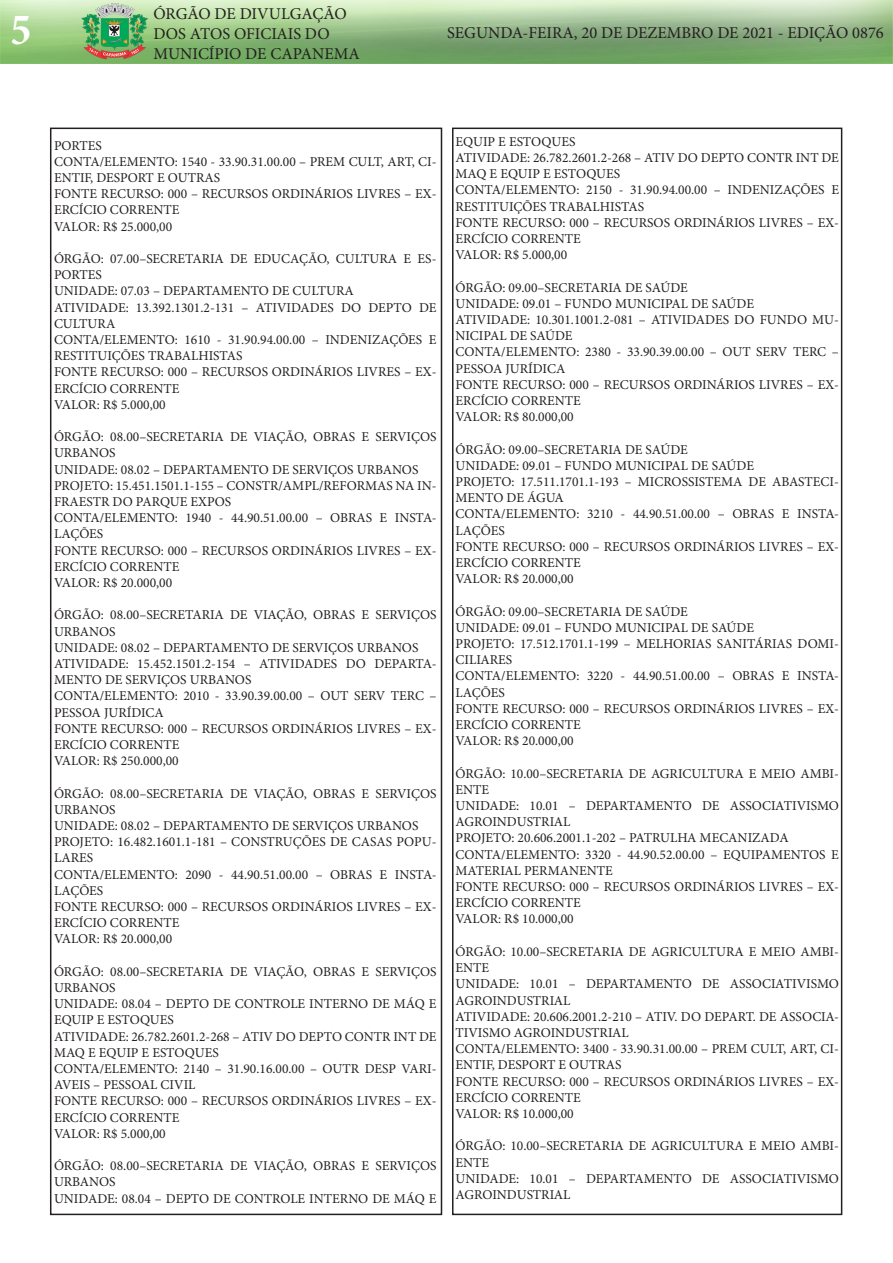
<style>
.page{position:relative;width:893px;height:1263px;background:#fff}
.page>*{position:absolute;margin:0;border:0;box-sizing:border-box;transform-origin:0 0}
.t1{font:700 condensed 45px "Minion Pro";color:#fff}
.t2{font:16.5px/19.8px "Minion Pro";color:#231f20}
.t3{font:13.5px/16.2px "Minion Pro";color:#231f20}
</style>
<div class="page">
<div style="left:50px;top:128px;width:392px;height:1087px;border:2px solid #231f20"></div>
<img style="left:0;top:0;width:893px;height:64px">
<div style="left:452px;top:128px;width:390px;height:1087px;border:2px solid #231f20"></div>
<h1 class="t1" style="left:11px;top:-1px;width:22px">5</h1>
<p class="t2" style="left:153px;top:4px;width:208px">ÓRGÃO DE DIVULGAÇÃO<br>DOS ATOS OFICIAIS DO<br>MUNICÍPIO DE CAPANEMA</p>
<p class="t2" style="left:447px;top:23px;width:438px">SEGUNDA-FEIRA, 20 DE DEZEMBRO DE 2021 - EDIÇÃO 0876</p>
<p class="t3" style="left:54px;top:137px;width:49px">PORTES</p>
<p class="t3" style="left:54px;top:153px;width:384px">CONTA/ELEMENTO: 1540 - 33.90.31.00.00 – PREM CULT, ART, CI-<br>ENTIF, DESPORT E OUTRAS</p>
<p class="t3" style="left:54px;top:186px;width:384px">FONTE RECURSO: 000 – RECURSOS ORDINÁRIOS LIVRES – EX-<br>ERCÍCIO CORRENTE</p>
<p class="t3" style="left:54px;top:218px;width:120px">VALOR: R$ 25.000,00</p>
<p class="t3" style="left:54px;top:251px;width:384px">ÓRGÃO: 07.00–SECRETARIA DE EDUCAÇÃO, CULTURA E ES-<br>PORTES</p>
<p class="t3" style="left:54px;top:283px;width:301px">UNIDADE: 07.03 – DEPARTAMENTO DE CULTURA</p>
<p class="t3" style="left:54px;top:299px;width:384px">ATIVIDADE: 13.392.1301.2-131 – ATIVIDADES DO DEPTO DE<br>CULTURA</p>
<p class="t3" style="left:54px;top:332px;width:384px">CONTA/ELEMENTO: 1610 - 31.90.94.00.00 – INDENIZAÇÕES E<br>RESTITUIÇÕES TRABALHISTAS</p>
<p class="t3" style="left:54px;top:364px;width:384px">FONTE RECURSO: 000 – RECURSOS ORDINÁRIOS LIVRES – EX-<br>ERCÍCIO CORRENTE</p>
<p class="t3" style="left:54px;top:396px;width:113px">VALOR: R$ 5.000,00</p>
<p class="t3" style="left:54px;top:429px;width:384px">ÓRGÃO: 08.00–SECRETARIA DE VIAÇÃO, OBRAS E SERVIÇOS<br>URBANOS</p>
<p class="t3" style="left:54px;top:461px;width:366px">UNIDADE: 08.02 – DEPARTAMENTO DE SERVIÇOS URBANOS</p>
<p class="t3" style="left:54px;top:477px;width:384px">PROJETO: 15.451.1501.1-155 – CONSTR/AMPL/REFORMAS NA IN-<br>FRAESTR DO PARQUE EXPOS</p>
<p class="t3" style="left:54px;top:510px;width:384px">CONTA/ELEMENTO: 1940 - 44.90.51.00.00 – OBRAS E INSTA-<br>LAÇÕES</p>
<p class="t3" style="left:54px;top:542px;width:384px">FONTE RECURSO: 000 – RECURSOS ORDINÁRIOS LIVRES – EX-<br>ERCÍCIO CORRENTE</p>
<p class="t3" style="left:54px;top:575px;width:120px">VALOR: R$ 20.000,00</p>
<p class="t3" style="left:54px;top:607px;width:384px">ÓRGÃO: 08.00–SECRETARIA DE VIAÇÃO, OBRAS E SERVIÇOS<br>URBANOS</p>
<p class="t3" style="left:54px;top:639px;width:366px">UNIDADE: 08.02 – DEPARTAMENTO DE SERVIÇOS URBANOS</p>
<p class="t3" style="left:54px;top:656px;width:384px">ATIVIDADE: 15.452.1501.2-154 – ATIVIDADES DO DEPARTA-<br>MENTO DE SERVIÇOS URBANOS</p>
<p class="t3" style="left:54px;top:688px;width:384px">CONTA/ELEMENTO: 2010 - 33.90.39.00.00 – OUT SERV TERC –<br>PESSOA JURÍDICA</p>
<p class="t3" style="left:54px;top:720px;width:384px">FONTE RECURSO: 000 – RECURSOS ORDINÁRIOS LIVRES – EX-<br>ERCÍCIO CORRENTE</p>
<p class="t3" style="left:54px;top:753px;width:126px">VALOR: R$ 250.000,00</p>
<p class="t3" style="left:54px;top:785px;width:384px">ÓRGÃO: 08.00–SECRETARIA DE VIAÇÃO, OBRAS E SERVIÇOS<br>URBANOS</p>
<p class="t3" style="left:54px;top:818px;width:366px">UNIDADE: 08.02 – DEPARTAMENTO DE SERVIÇOS URBANOS</p>
<p class="t3" style="left:54px;top:834px;width:384px">PROJETO: 16.482.1601.1-181 – CONSTRUÇÕES DE CASAS POPU-<br>LARES</p>
<p class="t3" style="left:54px;top:866px;width:384px">CONTA/ELEMENTO: 2090 - 44.90.51.00.00 – OBRAS E INSTA-<br>LAÇÕES</p>
<p class="t3" style="left:54px;top:899px;width:384px">FONTE RECURSO: 000 – RECURSOS ORDINÁRIOS LIVRES – EX-<br>ERCÍCIO CORRENTE</p>
<p class="t3" style="left:54px;top:931px;width:120px">VALOR: R$ 20.000,00</p>
<p class="t3" style="left:54px;top:963px;width:384px">ÓRGÃO: 08.00–SECRETARIA DE VIAÇÃO, OBRAS E SERVIÇOS<br>URBANOS</p>
<p class="t3" style="left:54px;top:996px;width:384px">UNIDADE: 08.04 – DEPTO DE CONTROLE INTERNO DE MÁQ E<br>EQUIP E ESTOQUES</p>
<p class="t3" style="left:54px;top:1028px;width:384px">ATIVIDADE: 26.782.2601.2-268 – ATIV DO DEPTO CONTR INT DE<br>MAQ E EQUIP E ESTOQUES</p>
<p class="t3" style="left:54px;top:1061px;width:384px">CONTA/ELEMENTO: 2140 – 31.90.16.00.00 – OUTR DESP VARI-<br>AVEIS – PESSOAL CIVIL</p>
<p class="t3" style="left:54px;top:1093px;width:384px">FONTE RECURSO: 000 – RECURSOS ORDINÁRIOS LIVRES – EX-<br>ERCÍCIO CORRENTE</p>
<p class="t3" style="left:54px;top:1125px;width:113px">VALOR: R$ 5.000,00</p>
<p class="t3" style="left:54px;top:1158px;width:384px">ÓRGÃO: 08.00–SECRETARIA DE VIAÇÃO, OBRAS E SERVIÇOS<br>URBANOS</p>
<p class="t3" style="left:54px;top:1190px;width:384px">UNIDADE: 08.04 – DEPTO DE CONTROLE INTERNO DE MÁQ E</p>
<p class="t3" style="left:455px;top:133px;width:121px">EQUIP E ESTOQUES</p>
<p class="t3" style="left:455px;top:150px;width:385px">ATIVIDADE: 26.782.2601.2-268 – ATIV DO DEPTO CONTR INT DE<br>MAQ E EQUIP E ESTOQUES</p>
<p class="t3" style="left:455px;top:182px;width:385px">CONTA/ELEMENTO: 2150 - 31.90.94.00.00 – INDENIZAÇÕES E<br>RESTITUIÇÕES TRABALHISTAS</p>
<p class="t3" style="left:455px;top:214px;width:385px">FONTE RECURSO: 000 – RECURSOS ORDINÁRIOS LIVRES – EX-<br>ERCÍCIO CORRENTE</p>
<p class="t3" style="left:455px;top:247px;width:113px">VALOR: R$ 5.000,00</p>
<p class="t3" style="left:455px;top:279px;width:234px">ÓRGÃO: 09.00–SECRETARIA DE SAÚDE</p>
<p class="t3" style="left:455px;top:295px;width:300px">UNIDADE: 09.01 – FUNDO MUNICIPAL DE SAÚDE</p>
<p class="t3" style="left:455px;top:312px;width:385px">ATIVIDADE: 10.301.1001.2-081 – ATIVIDADES DO FUNDO MU-<br>NICIPAL DE SAÚDE</p>
<p class="t3" style="left:455px;top:344px;width:385px">CONTA/ELEMENTO: 2380 - 33.90.39.00.00 – OUT SERV TERC –<br>PESSOA JURÍDICA</p>
<p class="t3" style="left:455px;top:376px;width:385px">FONTE RECURSO: 000 – RECURSOS ORDINÁRIOS LIVRES – EX-<br>ERCÍCIO CORRENTE</p>
<p class="t3" style="left:455px;top:409px;width:120px">VALOR: R$ 80.000,00</p>
<p class="t3" style="left:455px;top:441px;width:234px">ÓRGÃO: 09.00–SECRETARIA DE SAÚDE</p>
<p class="t3" style="left:455px;top:457px;width:300px">UNIDADE: 09.01 – FUNDO MUNICIPAL DE SAÚDE</p>
<p class="t3" style="left:455px;top:474px;width:385px">PROJETO: 17.511.1701.1-193 – MICROSSISTEMA DE ABASTECI-<br>MENTO DE ÁGUA</p>
<p class="t3" style="left:455px;top:506px;width:385px">CONTA/ELEMENTO: 3210 - 44.90.51.00.00 – OBRAS E INSTA-<br>LAÇÕES</p>
<p class="t3" style="left:455px;top:538px;width:385px">FONTE RECURSO: 000 – RECURSOS ORDINÁRIOS LIVRES – EX-<br>ERCÍCIO CORRENTE</p>
<p class="t3" style="left:455px;top:571px;width:120px">VALOR: R$ 20.000,00</p>
<p class="t3" style="left:455px;top:603px;width:234px">ÓRGÃO: 09.00–SECRETARIA DE SAÚDE</p>
<p class="t3" style="left:455px;top:619px;width:300px">UNIDADE: 09.01 – FUNDO MUNICIPAL DE SAÚDE</p>
<p class="t3" style="left:455px;top:636px;width:385px">PROJETO: 17.512.1701.1-199 – MELHORIAS SANITÁRIAS DOMI-<br>CILIARES</p>
<p class="t3" style="left:455px;top:668px;width:385px">CONTA/ELEMENTO: 3220 - 44.90.51.00.00 – OBRAS E INSTA-<br>LAÇÕES</p>
<p class="t3" style="left:455px;top:700px;width:385px">FONTE RECURSO: 000 – RECURSOS ORDINÁRIOS LIVRES – EX-<br>ERCÍCIO CORRENTE</p>
<p class="t3" style="left:455px;top:733px;width:120px">VALOR: R$ 20.000,00</p>
<p class="t3" style="left:455px;top:765px;width:385px">ÓRGÃO: 10.00–SECRETARIA DE AGRICULTURA E MEIO AMBI-<br>ENTE</p>
<p class="t3" style="left:455px;top:798px;width:385px">UNIDADE: 10.01 – DEPARTAMENTO DE ASSOCIATIVISMO<br>AGROINDUSTRIAL</p>
<p class="t3" style="left:455px;top:830px;width:335px">PROJETO: 20.606.2001.1-202 – PATRULHA MECANIZADA</p>
<p class="t3" style="left:455px;top:846px;width:385px">CONTA/ELEMENTO: 3320 - 44.90.52.00.00 – EQUIPAMENTOS E<br>MATERIAL PERMANENTE</p>
<p class="t3" style="left:455px;top:879px;width:385px">FONTE RECURSO: 000 – RECURSOS ORDINÁRIOS LIVRES – EX-<br>ERCÍCIO CORRENTE</p>
<p class="t3" style="left:455px;top:911px;width:120px">VALOR: R$ 10.000,00</p>
<p class="t3" style="left:455px;top:943px;width:385px">ÓRGÃO: 10.00–SECRETARIA DE AGRICULTURA E MEIO AMBI-<br>ENTE</p>
<p class="t3" style="left:455px;top:976px;width:385px">UNIDADE: 10.01 – DEPARTAMENTO DE ASSOCIATIVISMO<br>AGROINDUSTRIAL</p>
<p class="t3" style="left:455px;top:1008px;width:385px">ATIVIDADE: 20.606.2001.2-210 – ATIV. DO DEPART. DE ASSOCIA-<br>TIVISMO AGROINDUSTRIAL</p>
<p class="t3" style="left:455px;top:1041px;width:385px">CONTA/ELEMENTO: 3400 - 33.90.31.00.00 – PREM CULT, ART, CI-<br>ENTIF, DESPORT E OUTRAS</p>
<p class="t3" style="left:455px;top:1073px;width:385px">FONTE RECURSO: 000 – RECURSOS ORDINÁRIOS LIVRES – EX-<br>ERCÍCIO CORRENTE</p>
<p class="t3" style="left:455px;top:1105px;width:120px">VALOR: R$ 10.000,00</p>
<p class="t3" style="left:455px;top:1138px;width:385px">ÓRGÃO: 10.00–SECRETARIA DE AGRICULTURA E MEIO AMBI-<br>ENTE</p>
<p class="t3" style="left:455px;top:1170px;width:385px">UNIDADE: 10.01 – DEPARTAMENTO DE ASSOCIATIVISMO<br>AGROINDUSTRIAL</p>
</div>
